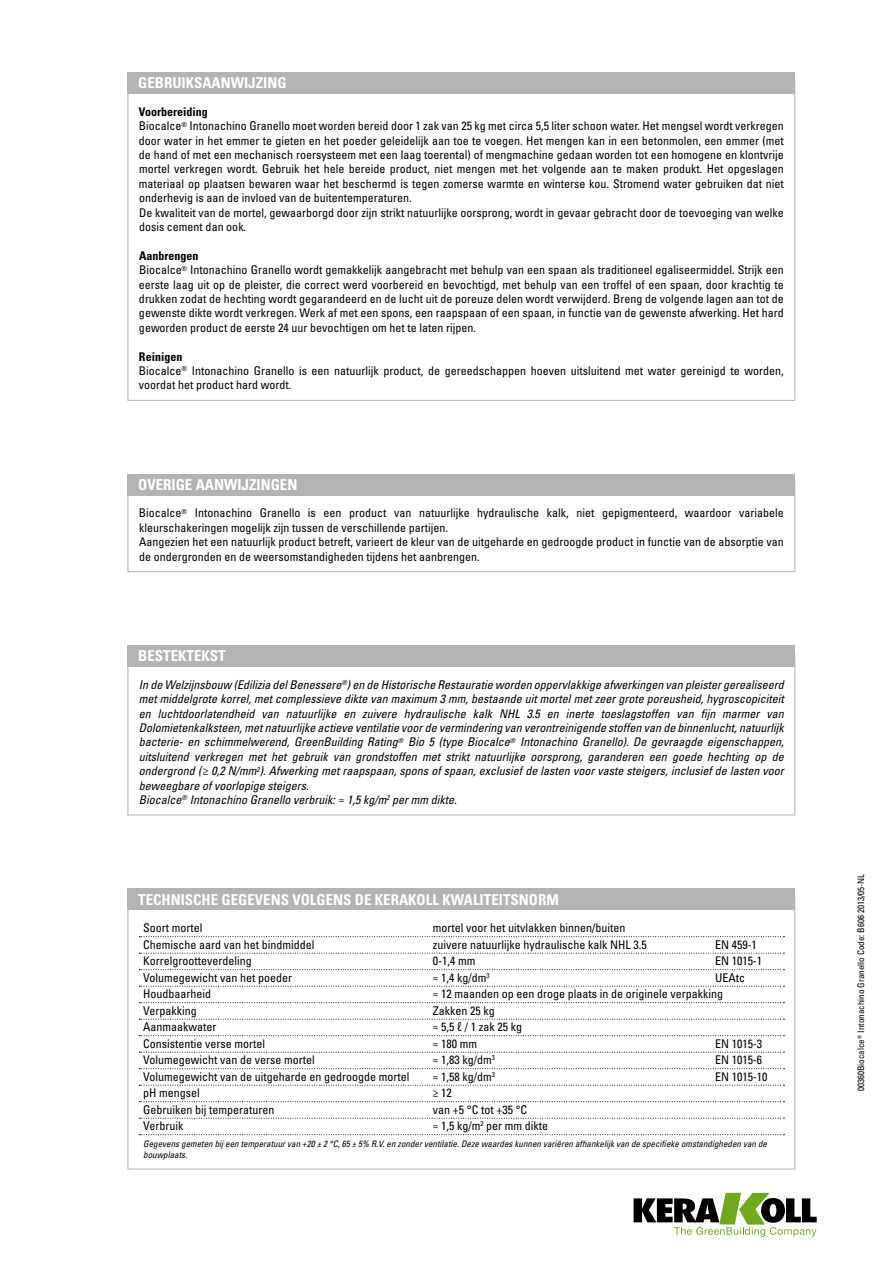
<style>
.page{position:relative;width:893px;height:1263px;background:#fff}
.page>*{position:absolute;margin:0;border:0;box-sizing:border-box;transform-origin:0 0}
.t1{font:700 condensed 15px "Univers LT Std";color:#fff}
.t2{font:condensed 12px/14.4px "Univers LT Std";color:#000}
.t3{font:italic condensed 12px/14.4px "Univers LT Std";color:#000}
.t4{font:condensed 12px "Univers LT Std";letter-spacing:.11em;color:#000}
.t5{font:italic condensed 9px/10.8px "Univers LT Std";color:#000}
.t6{font:condensed 9px "Univers LT Std";color:#000}
.s1{font-weight:700}
</style>
<div class="page">
<svg style="left:634px;top:1193px;width:183px;height:44px"></svg>
<div style="left:128px;top:72px;width:667px;height:22px;background:#b1b3b4"></div>
<div style="left:128px;top:482px;width:667px;height:90px;border:1px solid #b1b3b4"></div>
<div style="left:128px;top:474px;width:667px;height:21px;background:#b1b3b4"></div>
<div style="left:128px;top:645px;width:667px;height:21px;background:#b1b3b4"></div>
<svg style="left:139px;top:936px;width:645px;height:1px"></svg>
<svg style="left:139px;top:953px;width:645px;height:1px"></svg>
<svg style="left:139px;top:969px;width:645px;height:1px"></svg>
<svg style="left:139px;top:986px;width:645px;height:1px"></svg>
<svg style="left:139px;top:1002px;width:645px;height:1px"></svg>
<svg style="left:139px;top:1019px;width:645px;height:1px"></svg>
<svg style="left:139px;top:1035px;width:645px;height:1px"></svg>
<svg style="left:139px;top:1052px;width:645px;height:1px"></svg>
<svg style="left:139px;top:1068px;width:645px;height:1px"></svg>
<svg style="left:139px;top:1085px;width:645px;height:1px"></svg>
<svg style="left:139px;top:1101px;width:645px;height:1px"></svg>
<svg style="left:139px;top:1118px;width:645px;height:1px"></svg>
<svg style="left:139px;top:1134px;width:645px;height:1px"></svg>
<div style="left:128px;top:888px;width:667px;height:22px;background:#b1b3b4"></div>
<p class="t1" style="left:138px;top:74px;width:148px">GEBRUIKSAANWIJZING</p>
<p class="t2" style="left:139px;top:104px;width:646px"><span class="s1">VOORBEREIDING<br></span>Biocalce<sup>®</sup> Intonachino Granello moet worden bereid door 1 zak van 25 kg met circa 5,5 liter schoon water. Het mengsel wordt verkregen door water in het emmer te gieten en het poeder geleidelijk aan toe te voegen. Het mengen kan in een betonmolen, een emmer (met de hand of met een mechanisch roersysteem met een laag toerental) of mengmachine gedaan worden tot een homogene en klontvrije mortel verkregen wordt. Gebruik het hele bereide product, niet mengen met het volgende aan te maken produkt. Het opgeslagen materiaal op plaatsen bewaren waar het beschermd is tegen zomerse warmte en winterse kou. Stromend water gebruiken dat niet onderhevig is aan de invloed van de buitentemperaturen.<br>De kwaliteit van de mortel, gewaarborgd door zijn strikt natuurlijke oorsprong, wordt in gevaar gebracht door de toevoeging van welke dosis cement dan ook.</p>
<p class="t2" style="left:139px;top:248px;width:646px"><span class="s1">AANBRENGEN<br></span>Biocalce<sup>®</sup> Intonachino Granello wordt gemakkelijk aangebracht met behulp van een spaan als traditioneel egaliseermiddel. Strijk een eerste laag uit op de pleister, die correct werd voorbereid en bevochtigd, met behulp van een troffel of een spaan, door krachtig te drukken zodat de hechting wordt gegarandeerd en de lucht uit de poreuze delen wordt verwijderd. Breng de volgende lagen aan tot de gewenste dikte wordt verkregen. Werk af met een spons, een raapspaan of een spaan, in functie van de gewenste afwerking. Het hard geworden product de eerste 24 uur bevochtigen om het te laten rijpen.</p>
<p class="t2" style="left:139px;top:349px;width:646px"><span class="s1">REINIGEN<br></span>Biocalce<sup>®</sup> Intonachino Granello is een natuurlijk product, de gereedschappen hoeven uitsluitend met water gereinigd te worden, voordat het product hard wordt.</p>
<p class="t1" style="left:138px;top:475px;width:161px">OVERIG E AANWIJZINGEN</p>
<p class="t2" style="left:139px;top:506px;width:646px">Biocalce<sup>®</sup> Intonachino Granello is een product van natuurlijke hydraulische kalk, niet gepigmenteerd, waardoor variabele kleurschakeringen mogelijk zijn tussen de verschillende partijen.<br>Aangezien het een natuurlijk product betreft, varieert de kleur van de uitgeharde en gedroogde product in functie van de absorptie van de ondergronden en de weersomstandigheden tijdens het aanbrengen.</p>
<p class="t1" style="left:138px;top:647px;width:89px">BESTEKTEKST</p>
<p class="t3" style="left:139px;top:677px;width:646px">In de Welzijnsbouw (Edilizia del Benessere<sup>®</sup>) en de Historische Restauratie worden oppervlakkige afwerkingen van pleister gerealiseerd met middelgrote korrel, met complessieve dikte van maximum 3 mm, bestaande uit mortel met zeer grote poreusheid, hygroscopiciteit en luchtdoorlatendheid van natuurlijke en zuivere hydraulische kalk NHL 3.5 en inerte toeslagstoffen van fijn marmer van Dolomietenkalksteen, met natuurlijke actieve ventilatie voor de vermindering van verontreinigende stoffen van de binnenlucht, natuurlijk bacterie- en schimmelwerend, GreenBuilding Rating<sup>®</sup> Bio 5 (type Biocalce<sup>®</sup> Intonachino Granello). De gevraagde eigenschappen, uitsluitend verkregen met het gebruik van grondstoffen met strikt natuurlijke oorsprong, garanderen een goede hechting op de ondergrond (≥ 0,2 N/mm<sup>2</sup>). Afwerking met raapspaan, spons of spaan, exclusief de lasten voor vaste steigers, inclusief de lasten voor beweegbare of voorlopige steigers.<br>Biocalce<sup>®</sup> Intonachino Granello verbruik: ≈ 1,5 kg/m<sup>2</sup> per mm dikte.</p>
<p class="t1" style="left:138px;top:890px;width:422px">TECHNISCHE GEGEVENS VOLGENS DE KERAKOLL KWALITEITSNORM</p>
<p class="t2" style="left:143px;top:920px;width:61px">Soort mortel</p>
<p class="t2" style="left:433px;top:920px;width:194px">mortel voor het uitvlakken binnen/buiten</p>
<p class="t2" style="left:143px;top:937px;width:173px">Chemische aard van het bindmiddel</p>
<p class="t2" style="left:433px;top:937px;width:215px">zuivere natuurlijke hydraulische kalk NHL 3.5</p>
<p class="t2" style="left:715px;top:937px;width:43px">EN 459-1</p>
<p class="t2" style="left:143px;top:953px;width:110px">Korrelgrootteverdeling</p>
<p class="t2" style="left:433px;top:953px;width:44px">0-1,4 mm</p>
<p class="t2" style="left:715px;top:953px;width:49px">EN 1015-1</p>
<p class="t2" style="left:143px;top:970px;width:150px">Volumegewicht van het poeder</p>
<p class="t2" style="left:433px;top:970px;width:58px">≈ 1,4 kg/dm<sup>3</sup></p>
<p class="t2" style="left:715px;top:970px;width:31px">UEAtc</p>
<p class="t2" style="left:143px;top:986px;width:69px">Houdbaarheid</p>
<p class="t2" style="left:433px;top:986px;width:292px">≈ 12 maanden op een droge plaats in de originele verpakking</p>
<p class="t2" style="left:143px;top:1003px;width:55px">Verpakking</p>
<p class="t2" style="left:433px;top:1003px;width:63px">Zakken 25 kg</p>
<p class="t2" style="left:143px;top:1019px;width:75px">Aanmaakwater</p>
<p class="t4" style="left:433px;top:1019px;width:91px">≈5,5ℓ/1zak25kg</p>
<p class="t2" style="left:143px;top:1036px;width:123px">Consistentie verse mortel</p>
<p class="t2" style="left:433px;top:1036px;width:46px">≈ 180 mm</p>
<p class="t2" style="left:715px;top:1036px;width:49px">EN 1015-3</p>
<p class="t2" style="left:143px;top:1052px;width:173px">Volumegewicht van de verse mortel</p>
<p class="t2" style="left:433px;top:1052px;width:63px">≈ 1,83 kg/dm<sup>3</sup></p>
<p class="t2" style="left:715px;top:1052px;width:49px">EN 1015-6</p>
<p class="t2" style="left:143px;top:1069px;width:268px">Volumegewicht van de uitgeharde en gedroogde mortel</p>
<p class="t2" style="left:433px;top:1069px;width:63px">≈ 1,58 kg/dm<sup>3</sup></p>
<p class="t2" style="left:715px;top:1069px;width:54px">EN 1015-10</p>
<p class="t2" style="left:143px;top:1085px;width:58px">pH mengsel</p>
<p class="t2" style="left:433px;top:1085px;width:20px">≥ 12</p>
<p class="t2" style="left:143px;top:1102px;width:133px">Gebruiken bij temperaturen</p>
<p class="t2" style="left:433px;top:1102px;width:96px">van +5 °C tot +35 °C</p>
<p class="t2" style="left:143px;top:1118px;width:42px">Verbruik</p>
<p class="t2" style="left:433px;top:1118px;width:117px">≈ 1,5 kg/m<sup>2</sup> per mm dikte</p>
<p class="t5" style="left:143px;top:1138px;width:625px">Gegevens gemeten bij een temperatuur van +20 ± 2 °C, 65 ± 5% R.V. en zonder ventilatie. Deze waardes kunnen variëren afhankelijk van de specifieke omstandigheden van de bouwplaats.</p>
<p class="t6" style="left:855px;top:1091px;width:219px;rotate:-90deg">00360Biocalce<sup>®</sup> Intonachino Granello Code: B606 2013/05-NL</p>
</div>
